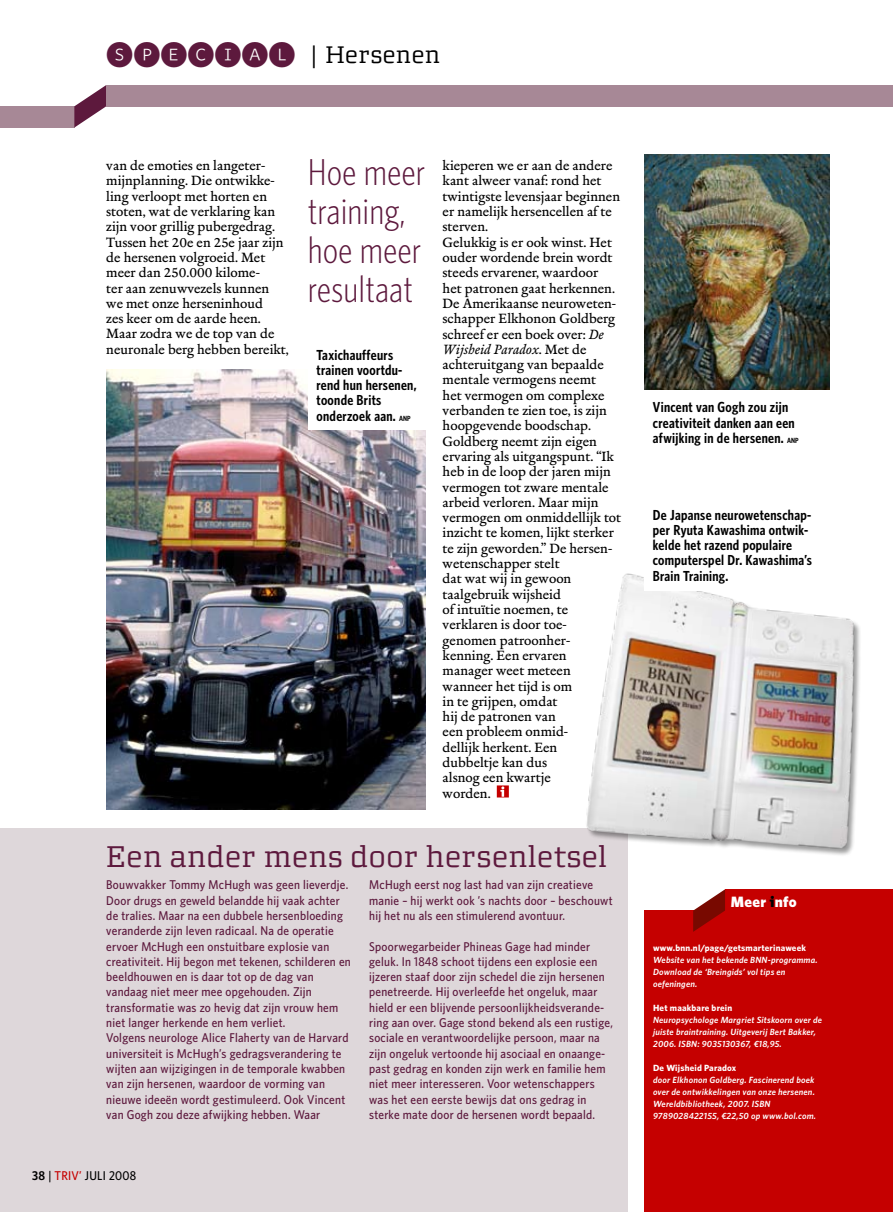
<style>
.page{position:relative;width:893px;height:1212px;background:#fff}
.page>*{position:absolute;margin:0;border:0;box-sizing:border-box;transform-origin:0 0}
.t1{font:300 37.5px/39px "Whitney Condensed";letter-spacing:.02em;color:#5d193d}
.t2{font:30px "Morgan Avec";color:#5d193d}
.t3{font:24px "Morgan Avec";color:#000}
.t4{font:900 15px "Whitney";color:#fff}
.t5{font:600 14.55px/15.3px "Whitney Condensed";letter-spacing:.02em;color:#000}
.t6{font:13.95px/15.3px "Merlo Roman Lining";color:#000}
.t7{font:13.95px "Merlo Italic Lining";color:#000}
.t8{font:500 12.75px/15.3px "Whitney Narrow";letter-spacing:.02em;color:#5d193d}
.t9{font:500 12.75px "Whitney Narrow";letter-spacing:.02em;color:#000}
.t10{font:italic 600 9px/12px "Whitney";letter-spacing:.02em;color:#fff}
.t11{font:700 9px "Whitney";letter-spacing:.02em;color:#fff}
.s1{font-family:"Whitney Index Black Round Lt 1";font-size:27px;color:#5d193d}
.s2{font-family:"Merlo Italic Lining"}
.s3{font-family:"Merlo Roman Lining"}
.s4{font-size:7.5px}
.s5{font-weight:600}
.s6{color:#c50000}
.s7{font-family:"The Mix";color:#000}
</style>
<div class="page">
<img style="left:106px;top:369px;width:320px;height:440px">
<div style="left:0;top:828px;width:627px;height:384px;background:#ded7da"></div>
<img style="left:644px;top:155px;width:185px;height:234px">
<svg style="left:497px;top:785px;width:12px;height:12px"></svg>
<div style="left:0;top:106px;width:74px;height:22px;background:#a78896"></div>
<svg style="left:74px;top:85px;width:32px;height:43px"></svg>
<div style="left:106px;top:85px;width:787px;height:21px;background:#a78896"></div>
<div style="left:644px;top:910px;width:249px;height:302px;background:#c50000"></div>
<div style="left:725px;top:889px;width:168px;height:21px;background:#c50000"></div>
<svg style="left:693px;top:892px;width:32px;height:40px"></svg>
<div style="left:586px;top:574px;width:307px;height:318px;background:#000;opacity:.4"></div>
<img style="left:586px;top:573px;width:288px;height:294px">
<div style="left:644px;top:497px;width:185px;height:94px;background:#fff"></div>
<div style="left:308px;top:338px;width:118px;height:92px;background:#fff"></div>
<h3 class="t3" style="left:106px;top:40px;width:335px"><span class="s1">SPECIAL</span> | Hersenen</h3>
<h1 class="t1" style="left:308px;top:152px;width:118px">Hoe meer training, hoe meer resultaat</h1>
<p class="t6" style="left:106px;top:158px;width:184px">van de emoties en langeter&shy;mijnplanning. Die ontwikke&shy;ling verloopt met horten en stoten, wat de verklaring kan zijn voor grillig pubergedrag.<br>Tussen het 20e en 25e jaar zijn de hersenen volgroeid. Met meer dan 250.000 kilome-<br>ter aan zenuwvezels kunnen we met onze herseninhoud<br>zes keer om de aarde heen.<br>Maar zodra we de top van de neuronale berg hebben bereikt,</p>
<p class="t6" style="left:443px;top:158px;width:179px">kieperen we er aan de andere kant alweer vanaf: rond het twintigste levensjaar beginnen er namelijk hersencellen af te sterven.<br>Gelukkig is er ook winst. Het ouder wordende brein wordt steeds ervarener, waardoor het patronen gaat herkennen.<br>De Amerikaanse neuroweten&shy;schapper Elkhonon Goldberg schreef er een boek over: <span class="s2">De</span></p>
<p class="t7" style="left:443px;top:341px;width:145px">Wijsheid Paradox<span class="s3">. Met de</span></p>
<p class="t6" style="left:443px;top:357px;width:180px">achteruitgang van bepaalde mentale vermogens neemt<br>het vermogen om complexe verbanden te zien toe, is zijn hoopgevende boodschap.<br>Goldberg neemt zijn eigen ervaring als uitgangspunt. “Ik heb in de loop der jaren mijn vermogen tot zware mentale arbeid verloren. Maar mijn vermogen om onmiddellijk tot inzicht te komen, lijkt sterker te zijn geworden.” De hersen&shy;wetenschapper stelt<br>dat wat wij in gewoon taalgebruik wijsheid<br>of intuïtie noemen, te verklaren is door toe&shy;genomen patroonher&shy;kenning. Een ervaren<br>manager weet meteen wanneer het tijd is om<br>in te grijpen, omdat<br>hij de patronen van<br>een probleem onmid-<br>dellijk herkent. Een<br>dubbeltje kan dus<br>alsnog een kwartje<br>worden.</p>
<p class="t5" style="left:317px;top:347px;width:101px">Taxichauffeurs trainen voortdu&shy;rend hun hersenen, toonde Brits onderzoek aan. <span class="s4">anp</span></p>
<h2 class="t2" style="left:106px;top:839px;width:503px">Een ander mens door hersenletsel</h2>
<p class="t8" style="left:106px;top:877px;width:246px">Bouwvakker Tommy McHugh was geen lieverdje.<br>Door drugs en geweld belandde hij vaak achter de tralies. Maar na een dubbele hersenbloeding veranderde zijn leven radicaal. Na de operatie ervoer McHugh een onstuitbare explosie van creativiteit. Hij begon met tekenen, schilderen en beeldhouwen en is daar tot op de dag van vandaag niet meer mee opgehouden. Zijn transformatie was zo hevig dat zijn vrouw hem niet langer herkende en hem verliet.<br>Volgens neurologe Alice Flaherty van de Harvard universiteit is McHugh’s gedragsverandering te wijten aan wijzigingen in de temporale kwabben van zijn hersenen, waardoor de vorming van nieuwe ideeën wordt gestimuleerd. Ook Vincent van Gogh zou deze afwijking hebben. Waar</p>
<p class="t8" style="left:369px;top:877px;width:245px">McHugh eerst nog last had van zijn creatieve manie – hij werkt ook ’s nachts door – beschouwt hij het nu als een stimulerend avontuur.</p>
<p class="t8" style="left:369px;top:938px;width:245px">Spoorwegarbeider Phineas Gage had minder geluk. In 1848 schoot tijdens een explosie een ijzeren staaf door zijn schedel die zijn hersenen penetreerde. Hij overleefde het ongeluk, maar hield er een blijvende persoonlijkheidsverande&shy;ring aan over. Gage stond bekend als een rustige, sociale en verantwoordelijke persoon, maar na zijn ongeluk vertoonde hij asociaal en onaange&shy;past gedrag en konden zijn werk en familie hem niet meer interesseren. Voor wetenschappers was het een eerste bewijs dat ons gedrag in sterke mate door de hersenen wordt bepaald.</p>
<p class="t9" style="left:32px;top:1168px;width:105px"><span class="s5">38</span> | <span class="s6">triv’</span> juli 2008</p>
<p class="t5" style="left:653px;top:399px;width:143px">Vincent van Gogh zou zijn creativiteit danken aan een afwijking in de hersenen. <span class="s4">anp</span></p>
<p class="t5" style="left:653px;top:507px;width:161px">De Japanse neurowetenschap&shy;per Ryuta Kawashima ontwik&shy;kelde het razend populaire computerspel Dr. Kawashima’s<br>Brain Training.</p>
<p class="t4" style="left:731px;top:893px;width:67px">Meer <span class="s7">i</span>nfo</p>
<p class="t11" style="left:653px;top:942px;width:154px">www.bnn.nl/page/getsmarterinaweek</p>
<p class="t10" style="left:653px;top:953px;width:166px">Website van het bekende BNN-programma.<br>Download de ‘Breingids’ vol tips en oefeningen.</p>
<p class="t11" style="left:653px;top:1002px;width:81px">Het maakbare brein</p>
<p class="t10" style="left:653px;top:1013px;width:171px">Neuropsychologe Margriet Sitskoorn over de juiste braintraining. Uitgeverij Bert Bakker,<br>2006. ISBN: 9035130367, ¤18,95.</p>
<p class="t11" style="left:653px;top:1062px;width:85px">De Wijsheid Paradox</p>
<p class="t10" style="left:653px;top:1073px;width:165px">door Elkhonon Goldberg. Fascinerend boek over de ontwikkelingen van onze hersenen.<br>Wereldbibliotheek, 2007. ISBN 9789028422155, ¤22,50 op www.bol.com.</p>
</div>
